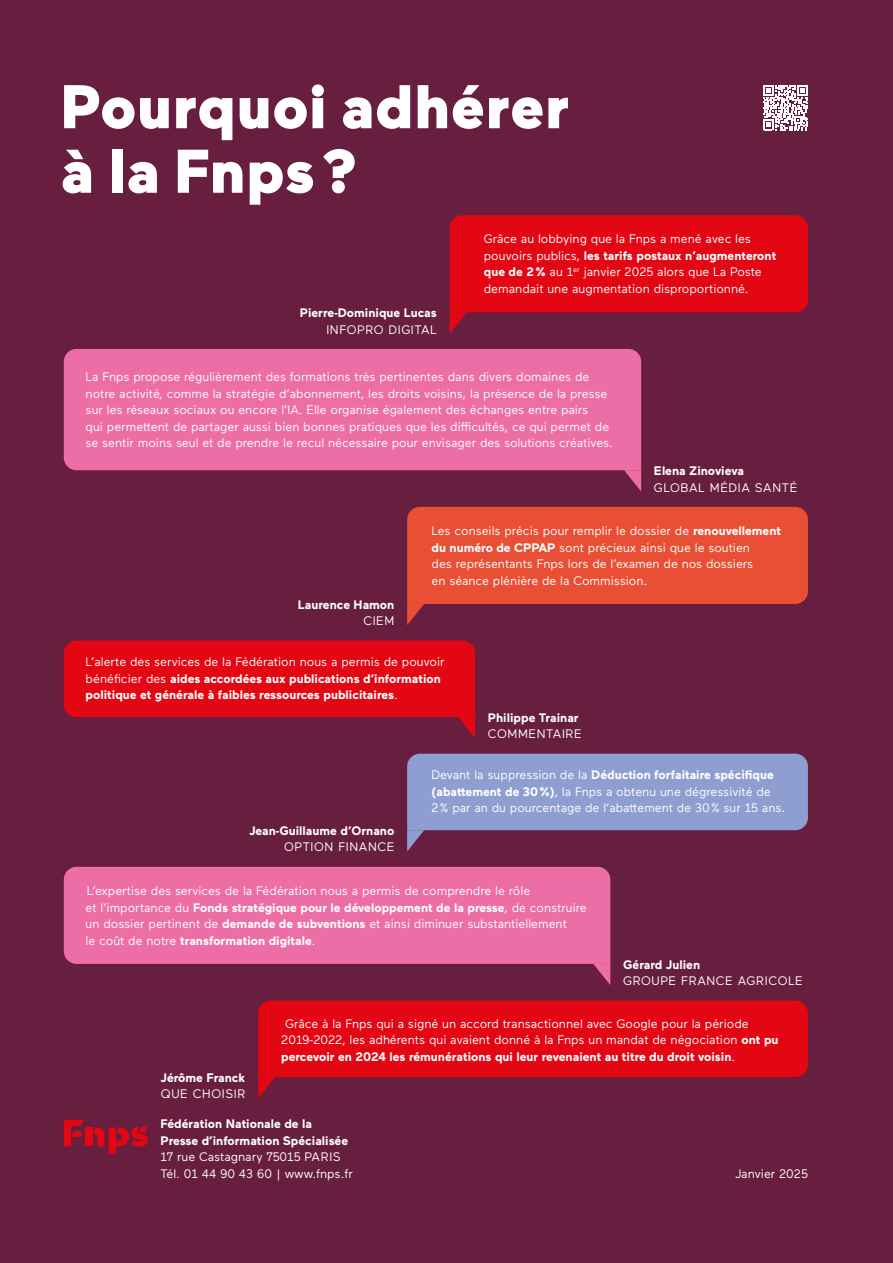
<style>
.page{position:relative;width:893px;height:1263px;background:#681e3e}
.page>*{position:absolute;margin:0;border:0;box-sizing:border-box;transform-origin:0 0}
.t1{font:900 61.5px/64.5px "Maax";letter-spacing:.005em;color:#fff}
.t2{font:12.3px/16.5px "Maax";color:#fff}
.t3{font:700 12.3px/16.5px "Maax";color:#fff}
.t4{font:12.3px "Maax";letter-spacing:.05em;color:#fff}
.s1{font-weight:700}
.s2{font-weight:400}
</style>
<div class="page">
<svg style="left:763px;top:85px;width:45px;height:45px"></svg>
<svg style="left:450px;top:215px;width:358px;height:118px"></svg>
<div style="left:64px;top:349px;width:577px;height:121px;background:#ed6ea7"></div>
<svg style="left:624px;top:470px;width:17px;height:21px"></svg>
<svg style="left:407px;top:507px;width:401px;height:118px"></svg>
<svg style="left:64px;top:640px;width:411px;height:98px"></svg>
<svg style="left:258px;top:1000px;width:550px;height:98px"></svg>
<div style="left:64px;top:867px;width:546px;height:97px;background:#ed6ea7"></div>
<svg style="left:593px;top:964px;width:17px;height:21px"></svg>
<svg style="left:407px;top:754px;width:401px;height:97px"></svg>
<svg style="left:64px;top:1120px;width:20px;height:26px"></svg>
<div style="left:85px;top:1127px;width:7px;height:19px;background:#e30613"></div>
<svg style="left:93px;top:1127px;width:55px;height:27px"></svg>
<h1 class="t1" style="left:61px;top:72px;width:510px">Pourquoi adhérer à la Fnps ?</h1>
<p class="t2" style="left:484px;top:230px;width:294px">Grâce au lobbying que la Fnps a mené avec les pouvoirs publics, <span class="s1">les tarifs postaux n’augmenteront que de 2 %</span> au 1<sup>er</sup> janvier 2025 alors que La Poste demandait une augmentation disproportionné.</p>
<p class="t3" style="left:300px;top:304px;width:138px">Pierre-Dominique Lucas</p>
<p class="t4" style="left:326px;top:321px;width:112px">INFOPRO DIGITAL</p>
<p class="t2" style="left:86px;top:368px;width:529px">La Fnps propose régulièrement des formations très pertinentes dans divers domaines de notre activité, comme la stratégie d’abonnement, les droits voisins, la présence de la presse sur les réseaux sociaux ou encore l’IA. Elle organise également des échanges entre pairs<br>qui permettent de partager aussi bien bonnes pratiques que les difficultés, ce qui permet de se sentir moins seul et de prendre le recul nécessaire pour envisager des solutions créatives.</p>
<p class="t3" style="left:654px;top:462px;width:92px">Elena Zinovieva</p>
<p class="t4" style="left:654px;top:479px;width:145px">GLOBAL MÉDIA SANTÉ</p>
<p class="t2" style="left:432px;top:522px;width:351px">Les conseils précis pour remplir le dossier de <span class="s1">renouvellement du numéro de CPPAP</span> sont précieux ainsi que le soutien<br>des représentants Fnps lors de l’examen de nos dossiers<br>en séance plénière de la Commission.</p>
<p class="t3" style="left:298px;top:596px;width:98px">Laurence Hamon</p>
<p class="t2" style="left:363px;top:612px;width:32px">CIEM</p>
<p class="t3" style="left:86px;top:653px;width:361px"><span class="s2">L’alerte des services de la Fédération nous a permis de pouvoir bénéficier des</span> aides accordées aux publications d’information politique et générale à faibles ressources publicitaires<span class="s2">.</span></p>
<p class="t3" style="left:488px;top:709px;width:92px">Philippe Trainar</p>
<p class="t4" style="left:488px;top:726px;width:95px">COMMENTAIRE</p>
<p class="t3" style="left:249px;top:822px;width:147px">Jean-Guillaume d’Ornano</p>
<p class="t4" style="left:284px;top:839px;width:112px">OPTION FINANCE</p>
<p class="t2" style="left:432px;top:766px;width:355px">Devant la suppression de la <span class="s1">Déduction forfaitaire spécifique (abattement de 30 %)</span>, la Fnps a obtenu une dégressivité de<br>2 % par an du pourcentage de l’abattement de 30 % sur 15 ans.</p>
<p class="t2" style="left:86px;top:882px;width:503px">L’expertise des services de la Fédération nous a permis de comprendre le rôle<br>et l’importance du <span class="s1">Fonds stratégique pour le développement de la presse</span>, de construire un dossier pertinent de <span class="s1">demande de subventions</span> et ainsi diminuer substantiellement<br>le coût de notre <span class="s1">transformation digitale</span>.</p>
<p class="t3" style="left:623px;top:955px;width:79px">Gérard Julien</p>
<p class="t4" style="left:623px;top:973px;width:181px">GROUPE FRANCE AGRICOLE</p>
<p class="t3" style="left:161px;top:1069px;width:86px">Jérôme Franck</p>
<p class="t4" style="left:161px;top:1086px;width:86px">QUE CHOISIR</p>
<p class="t2" style="left:281px;top:1015px;width:499px;text-indent:4px">Grâce à la Fnps qui a signé un accord transactionnel avec Google pour la période<br>2019-2022, les adhérents qui avaient donné à la Fnps un mandat de négociation <span class="s1">ont pu percevoir en 2024 les rémunérations qui leur revenaient au titre du droit voisin</span>.</p>
<p class="t3" style="left:161px;top:1115px;width:189px">Fédération Nationale de la<br>Presse d’information Spécialisée</p>
<p class="t2" style="left:161px;top:1148px;width:194px">17 rue Castagnary 75015 PARIS<br>Tél. 01 44 90 43 60 | www.fnps.fr</p>
<p class="t2" style="left:735px;top:1165px;width:74px">Janvier 2025</p>
</div>
